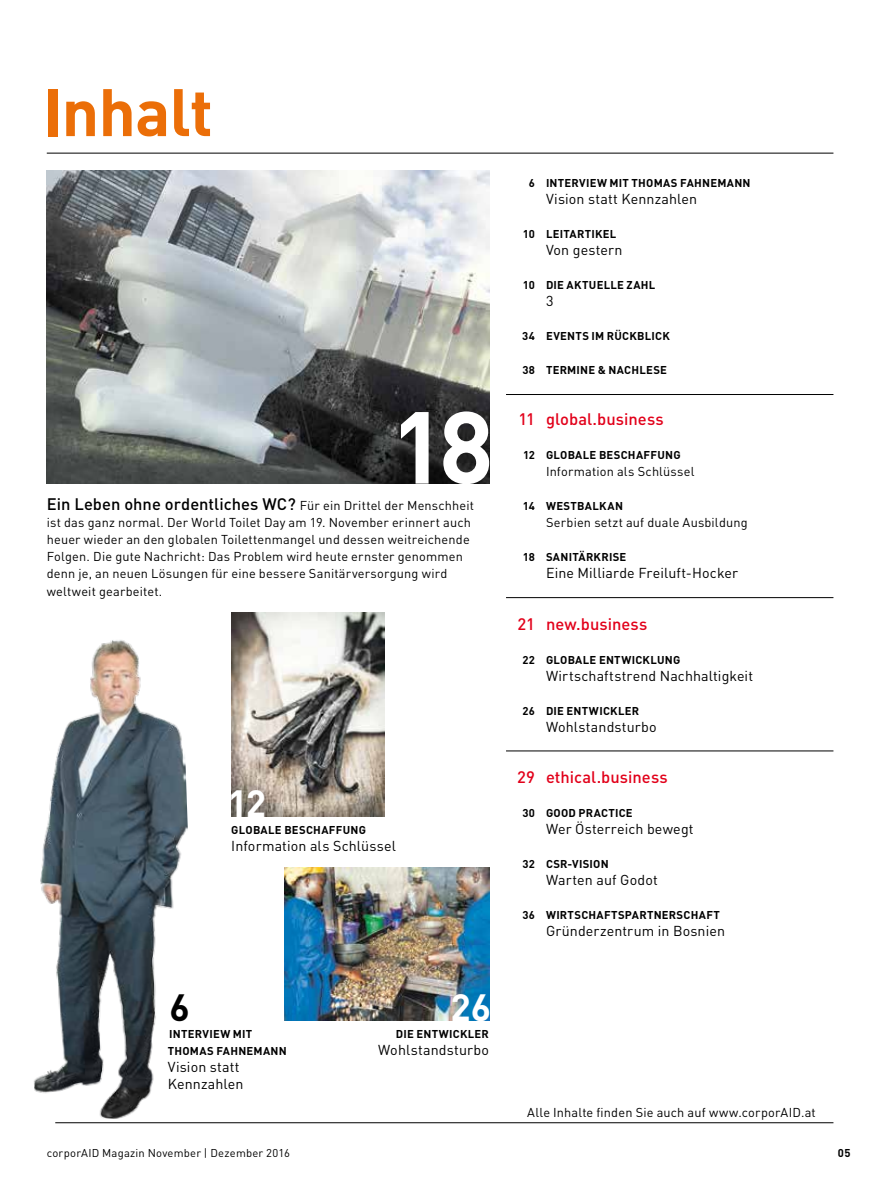
<style>
.page{position:relative;width:893px;height:1191px;background:#fff}
.page>*{position:absolute;margin:0;border:0;box-sizing:border-box;transform-origin:0 0}
.t1{font:700 100.5px "DIN";color:#fff}
.t2{font:700 66px "DIN";color:#eb6e08}
.t3{font:700 37.5px "DIN";color:#fff}
.t4{font:700 37.5px "DIN";color:#000}
.t5{font:500 16.5px "DIN";color:#000}
.t6{font:500 16.5px "DIN";color:#e2001a}
.t7{font:14.25px/17px "DIN";letter-spacing:.01em;color:#000}
.t8{font:12.75px/17px "DIN";letter-spacing:.015em;color:#000}
.t9{font:700 11.25px/17px "DIN";letter-spacing:.02em;color:#000}
.t10{font:11.25px "DIN";letter-spacing:.02em;color:#000}
.s1{font-weight:400;font-size:12.75px}
</style>
<div class="page">
<hr style="left:506px;top:597px;width:327px;height:1px;background:#000">
<hr style="left:506px;top:394px;width:327px;height:1px;background:#000">
<hr style="left:506px;top:750px;width:327px;height:1px;background:#000">
<img style="left:47px;top:170px;width:442px;height:313px">
<hr style="left:47px;top:153px;width:786px;height:1px;background:#000">
<hr style="left:55px;top:1122px;width:778px;height:1px;background:#000">
<img style="left:34px;top:640px;width:154px;height:478px">
<img style="left:285px;top:867px;width:204px;height:153px">
<img style="left:231px;top:612px;width:153px;height:204px">
<h2 class="t2" style="left:43px;top:69px;width:172px">INHALT</h2>
<h1 class="t1" style="left:391px;top:381px;width:104px">18</h1>
<p class="t5" style="left:47px;top:494px;width:429px">Ein Leben ohne ordentliches WC? <span class="s1">Für ein Drittel der Menschheit</span></p>
<p class="t8" style="left:47px;top:514px;width:426px">ist das ganz normal. Der World Toilet Day am 19. November erinnert auch heuer wieder an den globalen Toilettenmangel und dessen weitreichende Folgen. Die gute Nachricht: Das Problem wird heute ernster genommen denn je, an neuen Lösungen für eine bessere Sanitärversorgung wird weltweit gearbeitet.</p>
<h3 class="t3" style="left:228px;top:778px;width:40px">12</h3>
<p class="t9" style="left:231px;top:820px;width:135px">GLOBALE BESCHAFFUNG</p>
<p class="t7" style="left:231px;top:837px;width:166px">Information als Schlüssel</p>
<h3 class="t4" style="left:169px;top:982px;width:22px">6</h3>
<h3 class="t3" style="left:451px;top:982px;width:42px">26</h3>
<p class="t9" style="left:168px;top:1024px;width:120px">INTERVI EW MIT<br>THOMAS FAHNEMANN</p>
<p class="t7" style="left:168px;top:1058px;width:77px">Vision statt<br>Kennzahlen</p>
<p class="t9" style="left:396px;top:1024px;width:95px">DIE ENTWICKLER</p>
<p class="t7" style="left:378px;top:1041px;width:112px">Wohlstandsturbo</p>
<p class="t9" style="left:529px;top:174px;width:8px">6</p>
<p class="t9" style="left:523px;top:225px;width:14px">10</p>
<p class="t9" style="left:523px;top:276px;width:14px">10</p>
<p class="t9" style="left:522px;top:327px;width:14px">34</p>
<p class="t9" style="left:522px;top:361px;width:14px">38</p>
<p class="t6" style="left:519px;top:409px;width:18px">11</p>
<p class="t9" style="left:523px;top:446px;width:13px">12</p>
<p class="t9" style="left:523px;top:497px;width:14px">14</p>
<p class="t9" style="left:523px;top:548px;width:14px">18</p>
<p class="t6" style="left:518px;top:613px;width:19px">21</p>
<p class="t9" style="left:522px;top:650px;width:14px">22</p>
<p class="t9" style="left:522px;top:701px;width:14px">26</p>
<p class="t6" style="left:517px;top:766px;width:19px">29</p>
<p class="t9" style="left:522px;top:803px;width:14px">30</p>
<p class="t9" style="left:522px;top:854px;width:14px">32</p>
<p class="t9" style="left:522px;top:905px;width:14px">36</p>
<p class="t9" style="left:546px;top:174px;width:206px">INTERVI EW MIT THOMAS FAHNEMANN</p>
<p class="t7" style="left:546px;top:190px;width:153px">Vision statt Kennzahlen</p>
<p class="t9" style="left:546px;top:225px;width:69px">LEITARTI KEL</p>
<p class="t7" style="left:546px;top:241px;width:78px">Von gestern</p>
<p class="t9" style="left:546px;top:276px;width:111px">DIE AKTUELLE ZAHL</p>
<p class="t7" style="left:546px;top:292px;width:9px">3</p>
<p class="t9" style="left:546px;top:327px;width:125px">EVENTS IM RÜCKBLICK</p>
<p class="t9" style="left:546px;top:361px;width:122px">TERMI NE &amp; NACHLESE</p>
<p class="t6" style="left:546px;top:409px;width:119px">global.business</p>
<p class="t9" style="left:546px;top:446px;width:135px">GLOBALE BESCHAFFUNG</p>
<p class="t8" style="left:546px;top:463px;width:150px">Information als Schlüssel</p>
<p class="t9" style="left:546px;top:497px;width:79px">WESTBALKAN</p>
<p class="t8" style="left:546px;top:514px;width:203px">Serbien setzt auf duale Ausbildung</p>
<p class="t9" style="left:546px;top:548px;width:82px">SANITÄRKRISE</p>
<p class="t7" style="left:546px;top:564px;width:194px">Eine Milliarde Freiluft-Hocker</p>
<p class="t6" style="left:546px;top:613px;width:103px">new.business</p>
<p class="t9" style="left:546px;top:650px;width:135px">GLOBALE ENTWICKLUNG</p>
<p class="t7" style="left:546px;top:666px;width:209px">Wirtschaftstrend Nachhaltigkeit</p>
<p class="t9" style="left:546px;top:701px;width:95px">DIE ENTWICKLER</p>
<p class="t7" style="left:546px;top:717px;width:112px">Wohlstandsturbo</p>
<p class="t6" style="left:546px;top:766px;width:123px">ethical.business</p>
<p class="t9" style="left:546px;top:803px;width:88px">GOOD PRACTICE</p>
<p class="t7" style="left:546px;top:820px;width:149px">Wer Österreich bewegt</p>
<p class="t9" style="left:546px;top:854px;width:8px">CSR</p>
<p class="t9" style="left:567px;top:854px;width:43px">-VISION</p>
<p class="t7" style="left:546px;top:871px;width:113px">Warten auf Godot</p>
<p class="t9" style="left:546px;top:905px;width:175px">WI RTSCHAFTSPARTNERSCHAFT</p>
<p class="t7" style="left:546px;top:922px;width:181px">Gründerzentrum in Bosnien</p>
<p class="t8" style="left:527px;top:1103px;width:290px">Alle Inhalte finden Sie auch auf www.corporAID.at</p>
<p class="t10" style="left:47px;top:1145px;width:245px">corporAID Magazin November | Dezember 2016</p>
<p class="t9" style="left:838px;top:1144px;width:14px">05</p>
</div>
